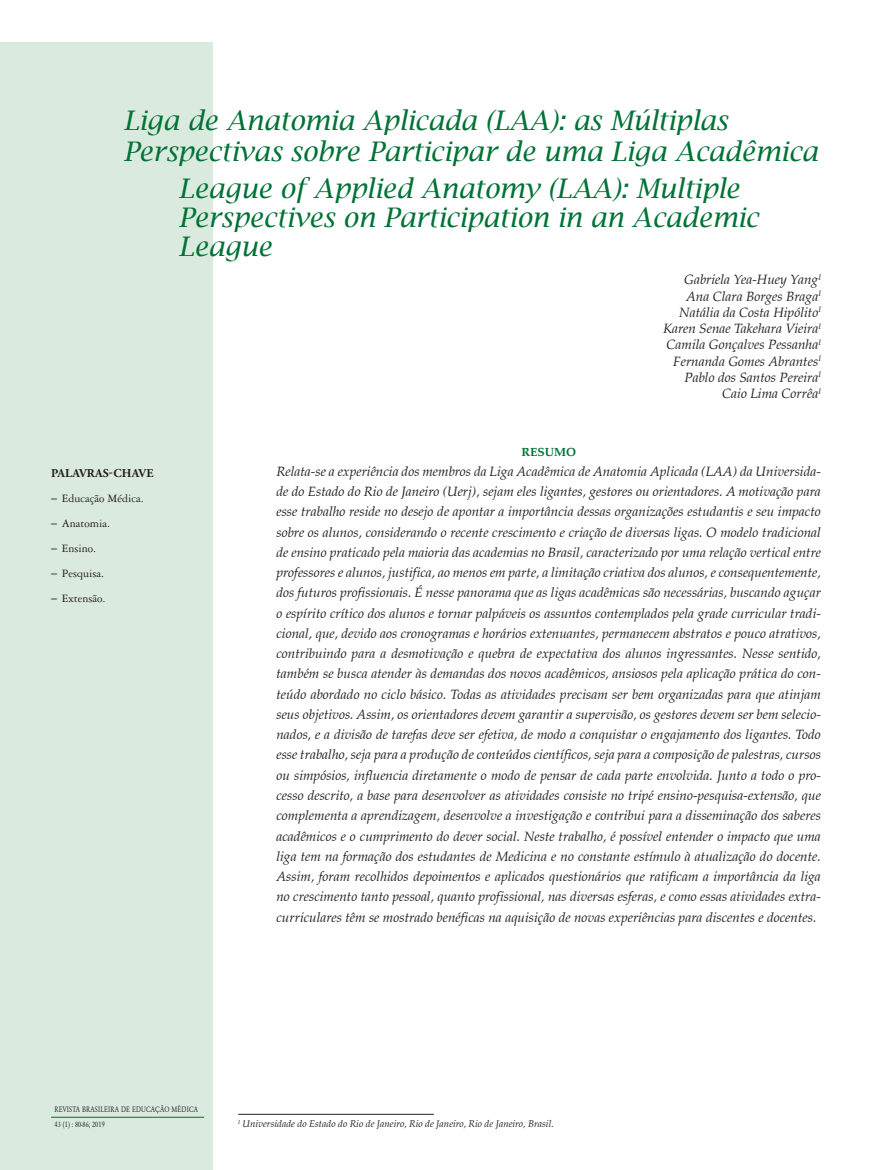
<style>
.page{position:relative;width:872px;height:1170px;background:#fff}
.page>*{position:absolute;margin:0;border:0;box-sizing:border-box;transform-origin:0 0}
._00{font:italic 27px/31.5px "Lucida Bright";color:#007236}
._01{font:italic 27px/28.5px "Lucida Bright";color:#007236}
._04{font:italic 13.5px/20.2px "Palton";color:#231f20;text-align:justify}
._02{font:italic 13.5px/16.2px "Palton";color:#231f20;text-align:right}
.t1{font:12px "Garamond 3 LT Std";color:#231f20}
.Keywords{font:700 12px "Adobe Garamond Pro";letter-spacing:.015em;color:#231f20}
._03{font:700 12px "Palton";color:#007236}
.footnote_abre{font:italic 9.75px "Palton";color:#231f20}
.t2{font:8.25px/15px "Garamond";letter-spacing:.03em;color:#231f20;scale:.8 1}
.s1{font-family:"Palton Roman"}
</style>
<div class="page">
<div style="left:0;top:43px;width:213px;height:1126px;background:#dbeadf"></div>
<hr style="left:51px;top:1116px;width:153px;height:1px;background:#007236">
<hr style="left:238px;top:1113px;width:196px;height:1px;background:#231f20">
<p class="_00" style="left:123px;top:104px;width:696px">Liga de Anatomia Aplicada (LAA): as Múltiplas<br>Perspectivas sobre Participar de uma Liga Acadêmica</p>
<p class="_01" style="left:179px;top:174px;width:581px">League of Applied Anatomy (LAA): Multiple<br>Perspectives on Participation in an Academic<br>League</p>
<p class="_02" style="left:663px;top:272px;width:159px">Gabriela Yea-Huey Yang<sup>I<br></sup>Ana Clara Borges Braga<sup>I<br></sup>Natália da Costa Hipólito<sup>I<br></sup>Karen Senae Takehara Vieira<sup>I<br></sup>Camila Gonçalves Pessanha<sup>I<br></sup>Fernanda Gomes Abrantes<sup>I<br></sup>Pablo dos Santos Pereira<sup>I<br></sup>Caio Lima Corrêa<sup>I</sup></p>
<p class="Keywords" style="left:51px;top:466px;width:104px">PALAVRAS-CHAVE</p>
<p class="t1" style="left:51px;top:492px;width:94px"><span class="s1">–</span> Educação Médica.</p>
<p class="t1" style="left:51px;top:517px;width:60px"><span class="s1">–</span> Anatomia.</p>
<p class="t1" style="left:51px;top:542px;width:46px"><span class="s1">–</span> Ensino.</p>
<p class="t1" style="left:51px;top:567px;width:54px"><span class="s1">–</span> Pesquisa.</p>
<p class="t1" style="left:51px;top:592px;width:56px"><span class="s1">–</span> Extensão.</p>
<p class="_03" style="left:521px;top:444px;width:56px">RESUMO</p>
<p class="_04" style="left:276px;top:461px;width:546px">Relata-se a experiência dos membros da Liga Acadêmica de Anatomia Aplicada (LAA) da Universida&shy;de do Estado do Rio de Janeiro (Uerj), sejam eles ligantes, gestores ou orientadores. A motivação para esse trabalho reside no desejo de apontar a importância dessas organizações estudantis e seu impacto sobre os alunos, considerando o recente crescimento e criação de diversas ligas. O modelo tradicional de ensino praticado pela maioria das academias no Brasil, caracterizado por uma relação vertical entre professores e alunos, justifica, ao menos em parte, a limitação criativa dos alunos, e consequentemente, dos futuros profissionais. É nesse panorama que as ligas acadêmicas são necessárias, buscando aguçar o espírito crítico dos alunos e tornar palpáveis os assuntos contemplados pela grade curricular tradi&shy;cional, que, devido aos cronogramas e horários extenuantes, permanecem abstratos e pouco atrativos, contribuindo para a desmotivação e quebra de expectativa dos alunos ingressantes. Nesse sentido, também se busca atender às demandas dos novos acadêmicos, ansiosos pela aplicação prática do con&shy;teúdo abordado no ciclo básico. Todas as atividades precisam ser bem organizadas para que atinjam seus objetivos. Assim, os orientadores devem garantir a supervisão, os gestores devem ser bem selecio&shy;nados, e a divisão de tarefas deve ser efetiva, de modo a conquistar o engajamento dos ligantes. Todo esse trabalho, seja para a produção de conteúdos científicos, seja para a composição de palestras, cursos ou simpósios, influencia diretamente o modo de pensar de cada parte envolvida. Junto a todo o pro&shy;cesso descrito, a base para desenvolver as atividades consiste no tripé ensino-pesquisa-extensão, que complementa a aprendizagem, desenvolve a investigação e contribui para a disseminação dos saberes acadêmicos e o cumprimento do dever social. Neste trabalho, é possível entender o impacto que uma liga tem na formação dos estudantes de Medicina e no constante estímulo à atualização do docente.<br>Assim, foram recolhidos depoimentos e aplicados questionários que ratificam a importância da liga no crescimento tanto pessoal, quanto profissional, nas diversas esferas, e como essas atividades extra&shy;curriculares têm se mostrado benéficas na aquisição de novas experiências para discentes e docentes.</p>
<p class="t2" style="left:54px;top:1101px;width:181px">REVISTA BRASILEIRA DE EDUCAÇÃO MÉDICA<br>43 (1) : 80-86; 2019</p>
<p class="footnote_abre" style="left:238px;top:1118px;width:317px"><sup>I</sup> Universidade do Estado do Rio de Janeiro, Rio de Janeiro, Rio de Janeiro, Brasil.</p>
</div>
